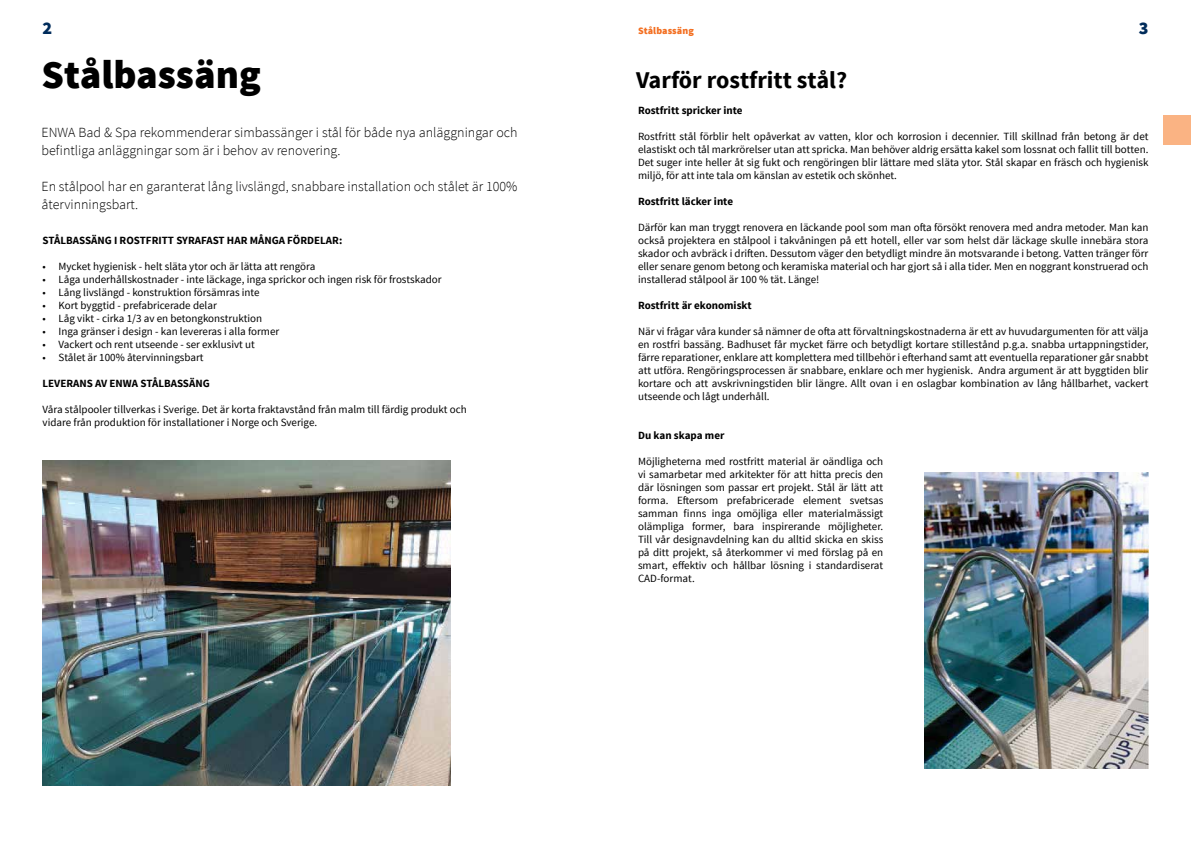
<style>
.page{position:relative;width:1191px;height:842px;background:#fff}
.page>*{position:absolute;margin:0;border:0;box-sizing:border-box;transform-origin:0 0}
.t1{font:900 40px "Source Sans Pro";color:#000}
.t2{font:700 24px "Source Sans Pro";color:#000}
.t3{font:900 18px "Source Sans Pro";color:#002c5b}
.t4{font:300 14px/18px "Source Sans Pro";color:#000}
.t5{font:11px/13px "Source Sans Pro";color:#000;text-align:justify}
.t6{font:700 11px "Source Sans Pro";color:#000}
.t7{font:900 10px "Source Sans Pro";letter-spacing:.01em;color:#f36f21}
</style>
<div class="page">
<img style="left:43px;top:461px;width:408px;height:324px">
<div style="left:1162px;top:115px;width:29px;height:29px;background:#fab383"></div>
<img style="left:924px;top:472px;width:224px;height:296px">
<h3 class="t3" style="left:43px;top:16px;width:11px">2</h3>
<p class="t7" style="left:638px;top:24px;width:57px">Stålbassäng</p>
<h3 class="t3" style="left:1138px;top:16px;width:11px">3</h3>
<h1 class="t1" style="left:42px;top:49px;width:221px">Stålbassäng</h1>
<p class="t4" style="left:42px;top:123px;width:477px">ENWA Bad &amp; Spa rekommenderar simbassänger i stål för både nya anläggningar och befintliga anläggningar som är i behov av renovering.</p>
<p class="t4" style="left:42px;top:177px;width:477px">En stålpool har en garanterat lång livslängd, snabbare installation och stålet är 100% återvinningsbart.</p>
<p class="t6" style="left:43px;top:233px;width:301px">STÅLBASSÄNG I ROSTFRITT SYRAFAST HAR MÅNGA FÖRDELAR:</p>
<p class="t5" style="left:43px;top:260px;width:274px">• Mycket hygienisk - helt släta ytor och är lätta att rengöra</p>
<p class="t5" style="left:43px;top:273px;width:401px">• Låga underhållskostnader - inte läckage, inga sprickor och ingen risk för frostskador</p>
<p class="t5" style="left:43px;top:286px;width:219px">• Lång livslängd - konstruktion försämras inte</p>
<p class="t5" style="left:43px;top:299px;width:176px">• Kort byggtid - prefabricerade delar</p>
<p class="t5" style="left:43px;top:312px;width:221px">• Låg vikt - cirka 1/3 av en betongkonstruktion</p>
<p class="t5" style="left:43px;top:325px;width:238px">• Inga gränser i design - kan levereras i alla former</p>
<p class="t5" style="left:43px;top:338px;width:214px">• Vackert och rent utseende - ser exklusivt ut</p>
<p class="t5" style="left:43px;top:351px;width:163px">• Stålet är 100% återvinningsbart</p>
<p class="t6" style="left:43px;top:376px;width:169px">LEVERANS AV ENWA STÅLBASSÄNG</p>
<p class="t5" style="left:43px;top:403px;width:426px">Våra stålpooler tillverkas i Sverige. Det är korta fraktavstånd från malm till färdig produkt och vidare från produktion för installationer i Norge och Sverige.</p>
<h2 class="t2" style="left:636px;top:65px;width:213px">Varför rostfritt stål?</h2>
<p class="t6" style="left:638px;top:103px;width:106px">Rostfritt spricker inte</p>
<p class="t5" style="left:638px;top:130px;width:512px">Rostfritt stål förblir helt opåverkat av vatten, klor och korrosion i decennier. Till skillnad från betong är det elastiskt och tål markrörelser utan att spricka. Man behöver aldrig ersätta kakel som lossnat och fallit till botten.<br>Det suger inte heller åt sig fukt och rengöringen blir lättare med släta ytor. Stål skapar en fräsch och hygienisk miljö, för att inte tala om känslan av estetik och skönhet.</p>
<p class="t6" style="left:638px;top:194px;width:97px">Rostfritt läcker inte</p>
<p class="t5" style="left:638px;top:221px;width:512px">Därför kan man tryggt renovera en läckande pool som man ofta försökt renovera med andra metoder. Man kan också projektera en stålpool i takvåningen på ett hotell, eller var som helst där läckage skulle innebära stora skador och avbräck i driften. Dessutom väger den betydligt mindre än motsvarande i betong. Vatten tränger förr eller senare genom betong och keramiska material och har gjort så i alla tider. Men en noggrant konstruerad och installerad stålpool är 100 % tät. Länge!</p>
<p class="t6" style="left:638px;top:298px;width:115px">Rostfritt är ekonomiskt</p>
<p class="t5" style="left:638px;top:325px;width:512px">När vi frågar våra kunder så nämner de ofta att förvaltningskostnaderna är ett av huvudargumenten för att välja en rostfri bassäng. Badhuset får mycket färre och betydligt kortare stillestånd p.g.a. snabba urtappningstider, färre reparationer, enklare att komplettera med tillbehör i efterhand samt att eventuella reparationer går snabbt att utföra. Rengöringsprocessen är snabbare, enklare och mer hygienisk. Andra argument är att byggtiden blir kortare och att avskrivningstiden blir längre. Allt ovan i en oslagbar kombination av lång hållbarhet, vackert utseende och lågt underhåll.</p>
<p class="t6" style="left:638px;top:428px;width:88px">Du kan skapa mer</p>
<p class="t5" style="left:638px;top:455px;width:247px">Möjligheterna med rostfritt material är oändliga och vi samarbetar med arkitekter för att hitta precis den där lösningen som passar ert projekt. Stål är lätt att forma. Eftersom prefabricerade element svetsas samman finns inga omöjliga eller materialmässigt olämpliga former, bara inspirerande möjligheter.<br>Till vår designavdelning kan du alltid skicka en skiss på ditt projekt, så återkommer vi med förslag på en smart, effektiv och hållbar lösning i standardiserat CAD-format.</p>
</div>
